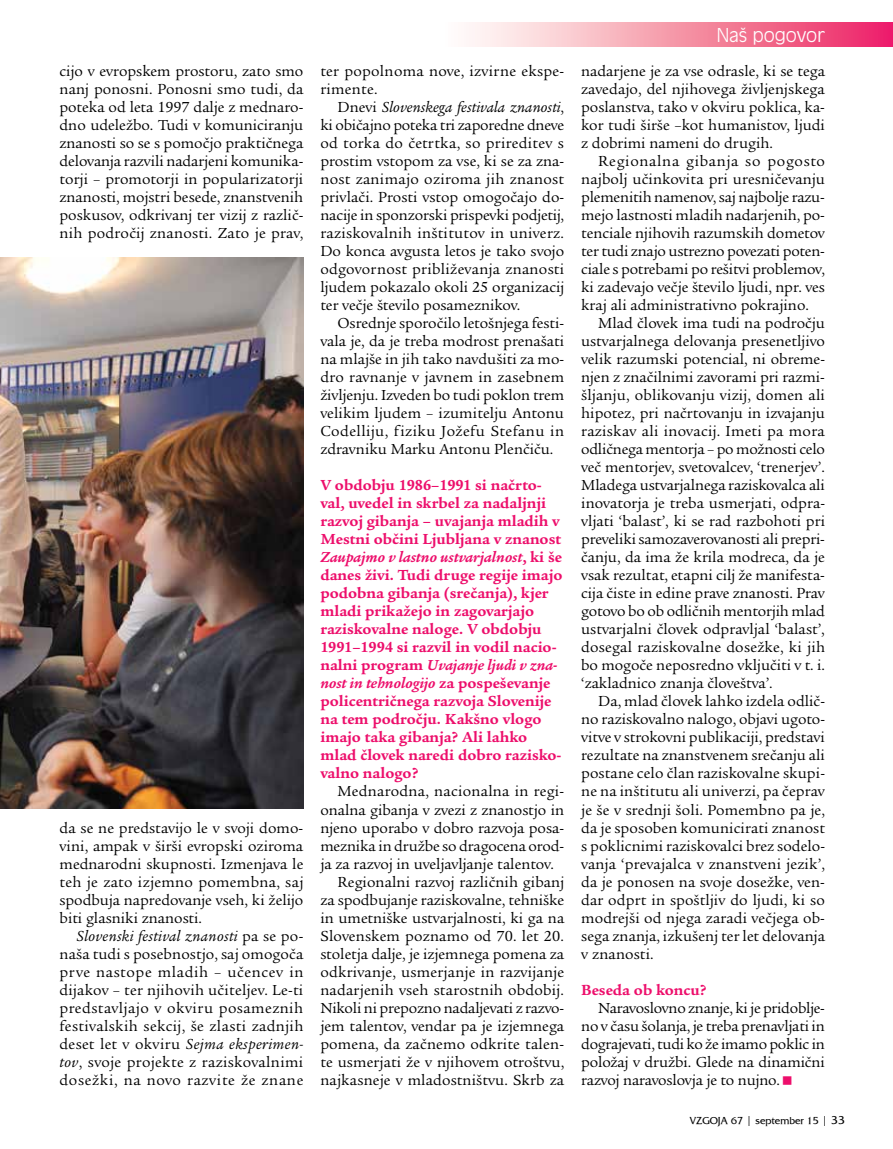
<style>
.page{position:relative;width:893px;height:1149px;background:#fff}
.page>*{position:absolute;margin:0;border:0;box-sizing:border-box;transform-origin:0 0}
.t1{font:21px "Antique Oli TEE Ligh";color:#fff}
.t2{font:15px/18px "Legacy Ser Itc TEE";color:#000;text-align:justify}
.t3{font:700 15px/18px "Legacy Ser Itc TEE";color:#ed0e6b}
.t4{font:15px/18px "Legacy Ser Itc TEE";letter-spacing:.02em;color:#000}
.t5{font:10.5px "France VZG";color:#000}
.s1{font-style:italic}
.s2{font-family:"Legacy Ser Itc TEE";font-size:12px}
.s3{font-size:12px}
</style>
<div class="page">
<img style="left:472px;top:23px;width:421px;height:23px">
<img style="left:0;top:257px;width:303px;height:551px">
<p class="t2" style="left:60px;top:62px;width:245px">cijo v evropskem prostoru, zato smo nanj ponosni. Ponosni smo tudi, da poteka od leta 1997 dalje z mednaro&shy;dno udeležbo. Tudi v komuniciranju znanosti so se s pomočjo praktičnega delovanja razvili nadarjeni komunika&shy;torji – promotorji in popularizatorji znanosti, mojstri besede, znanstvenih poskusov, odkrivanj ter vizij z različ&shy;nih področij znanosti. Zato je prav,</p>
<p class="t2" style="left:60px;top:818px;width:245px">da se ne predstavijo le v svoji domo&shy;vini, ampak v širši evropski oziroma mednarodni skupnosti. Izmenjava le teh je zato izjemno pomembna, saj spodbuja napredovanje vseh, ki želijo biti glasniki znanosti.</p>
<p class="t2" style="left:60px;top:926px;width:245px;text-indent:17px"><span class="s1">Slovenski festival znanosti</span> pa se po&shy;naša tudi s posebnostjo, saj omogoča prve nastope mladih – učencev in dijakov – ter njihovih učiteljev. Le-ti predstavljajo v okviru posameznih festivalskih sekcij, še zlasti zadnjih deset let v okviru <span class="s1">Sejma eksperimen&shy;tov</span>, svoje projekte z raziskovalnimi dosežki, na novo razvite že znane</p>
<p class="t4" style="left:320px;top:62px;width:245px">ter popolnoma nove, izvirne ekspe&shy;rimente.</p>
<p class="t2" style="left:320px;top:98px;width:245px;text-indent:17px">Dnevi <span class="s1">Slovenskega festivala znanosti</span>, ki običajno poteka tri zaporedne dneve od torka do četrtka, so prireditev s prostim vstopom za vse, ki se za zna&shy;nost zanimajo oziroma jih znanost privlači. Prosti vstop omogočajo do&shy;nacije in sponzorski prispevki podjetij, raziskovalnih inštitutov in univerz.<br>Do konca avgusta letos je tako svojo odgovornost približevanja znanosti ljudem pokazalo okoli 25 organizacij ter večje število posameznikov.</p>
<p class="t2" style="left:320px;top:314px;width:245px;text-indent:17px">Osrednje sporočilo letošnjega festi&shy;vala je, da je treba modrost prenašati na mlajše in jih tako navdušiti za mo&shy;dro ravnanje v javnem in zasebnem življenju. Izveden bo tudi poklon trem velikim ljudem – izumitelju Antonu Codelliju, fiziku Jožefu Stefanu in zdravniku Marku Antonu Plenčiču.</p>
<p class="t3" style="left:320px;top:476px;width:244px">V obdobju 1986–1991 si načrto&shy;val, uvedel in skrbel za nadaljnji razvoj gibanja – uvajanja mladih v<br>Mestni občini Ljubljana v znanost<br><span class="s1">Zaupajmo v lastno ustvarjalnost</span>, ki še danes živi. Tudi druge regije imajo podobna gibanja (srečanja), kjer mladi prikažejo in zagovarjajo raziskovalne naloge. V obdobju<br>1991–1994 si razvil in vodil nacio&shy;nalni program <span class="s1">Uvajanje ljudi v zna&shy;nost in tehnologijo</span> za pospeševanje policentričnega razvoja Slovenije na tem področju. Kakšno vlogo imajo taka gibanja? Ali lahko mlad človek naredi dobro razisko&shy;valno nalogo?</p>
<p class="t4" style="left:337px;top:782px;width:228px">Mednarodna, nacionalna in regi-</p>
<p class="t2" style="left:320px;top:800px;width:245px">onalna gibanja v zvezi z znanostjo in</p>
<p class="t2" style="left:320px;top:818px;width:245px">njeno uporabo v dobro razvoja posa-</p>
<p class="t2" style="left:320px;top:836px;width:245px">meznika in družbe so dragocena orod-</p>
<p class="t2" style="left:320px;top:854px;width:235px">ja za razvoj in uveljavljanje talentov.</p>
<p class="t2" style="left:337px;top:872px;width:228px">Regionalni razvoj različnih gibanj</p>
<p class="t2" style="left:320px;top:890px;width:245px">za spodbujanje raziskovalne, tehniške</p>
<p class="t2" style="left:320px;top:908px;width:245px">in umetniške ustvarjalnosti, ki ga na</p>
<p class="t2" style="left:320px;top:926px;width:245px">Slovenskem poznamo od 70. let 20.</p>
<p class="t2" style="left:320px;top:944px;width:245px">stoletja dalje, je izjemnega pomena za</p>
<p class="t2" style="left:320px;top:962px;width:245px">odkrivanje, usmerjanje in razvijanje</p>
<p class="t2" style="left:320px;top:980px;width:245px">nadarjenih vseh starostnih obdobij.</p>
<p class="t2" style="left:320px;top:998px;width:245px">Nikoli ni prepozno nadaljevati z razvo-</p>
<p class="t2" style="left:320px;top:1016px;width:245px">jem talentov, vendar pa je izjemnega</p>
<p class="t2" style="left:320px;top:1034px;width:245px">pomena, da začnemo odkrite talen-</p>
<p class="t2" style="left:320px;top:1052px;width:245px">te usmerjati že v njihovem otroštvu,</p>
<p class="t2" style="left:320px;top:1070px;width:245px">najkasneje v mladostništvu. Skrb za</p>
<h1 class="t1" style="left:717px;top:24px;width:110px">Naš pogovor</h1>
<p class="t2" style="left:581px;top:62px;width:245px">nadarjene je za vse odrasle, ki se tega zavedajo, del njihovega življenjskega poslanstva, tako v okviru poklica, ka&shy;kor tudi širše –kot humanistov, ljudi z dobrimi nameni do drugih.</p>
<p class="t2" style="left:581px;top:152px;width:245px;text-indent:17px">Regionalna gibanja so pogosto najbolj učinkovita pri uresničevanju plemenitih namenov, saj najbolje razu&shy;mejo lastnosti mladih nadarjenih, po&shy;tenciale njihovih razumskih dometov ter tudi znajo ustrezno povezati poten&shy;ciale s potrebami po rešitvi problemov, ki zadevajo večje število ljudi, npr. ves kraj ali administrativno pokrajino.</p>
<p class="t2" style="left:581px;top:314px;width:245px;text-indent:17px">Mlad človek ima tudi na področju ustvarjalnega delovanja presenetljivo velik razumski potencial, ni obreme&shy;njen z značilnimi zavorami pri razmi&shy;šljanju, oblikovanju vizij, domen ali hipotez, pri načrtovanju in izvajanju raziskav ali inovacij. Imeti pa mora odličnega mentorja – po možnosti celo več mentorjev, svetovalcev, ‘trenerjev’.<br>Mladega ustvarjalnega raziskovalca ali inovatorja je treba usmerjati, odpra&shy;vljati ‘balast’, ki se rad razbohoti pri preveliki samozaverovanosti ali prepri&shy;čanju, da ima že krila modreca, da je vsak rezultat, etapni cilj že manifesta&shy;cija čiste in edine prave znanosti. Prav gotovo bo ob odličnih mentorjih mlad ustvarjalni človek odpravljal ‘balast’, dosegal raziskovalne dosežke, ki jih bo mogoče neposredno vključiti v t. i. ‘zakladnico znanja človeštva’.</p>
<p class="t2" style="left:581px;top:692px;width:245px;text-indent:17px">Da, mlad človek lahko izdela odlič&shy;no raziskovalno nalogo, objavi ugoto&shy;vitve v strokovni publikaciji, predstavi rezultate na znanstvenem srečanju ali postane celo član raziskovalne skupi&shy;ne na inštitutu ali univerzi, pa čeprav je še v srednji šoli. Pomembno pa je, da je sposoben komunicirati znanost s poklicnimi raziskovalci brez sodelo&shy;vanja ‘prevajalca v znanstveni jezik’, da je ponosen na svoje dosežke, ven&shy;dar odprt in spoštljiv do ljudi, ki so modrejši od njega zaradi večjega ob&shy;sega znanja, izkušenj ter let delovanja v znanosti.</p>
<p class="t3" style="left:581px;top:980px;width:127px">Beseda ob koncu?</p>
<p class="t2" style="left:581px;top:998px;width:245px;text-indent:17px">Naravoslovno znanje, ki je pridoblje&shy;no v času šolanja, je treba prenavljati in dograjevati, tudi ko že imamo poklic in položaj v družbi. Glede na dinamični razvoj naravoslovja je to nujno.</p>
<p class="t5" style="left:690px;top:1114px;width:156px">VZGOJA 67 <span class="s2">|</span> september 15 <span class="s2">|</span> <span class="s3">33</span></p>
</div>
